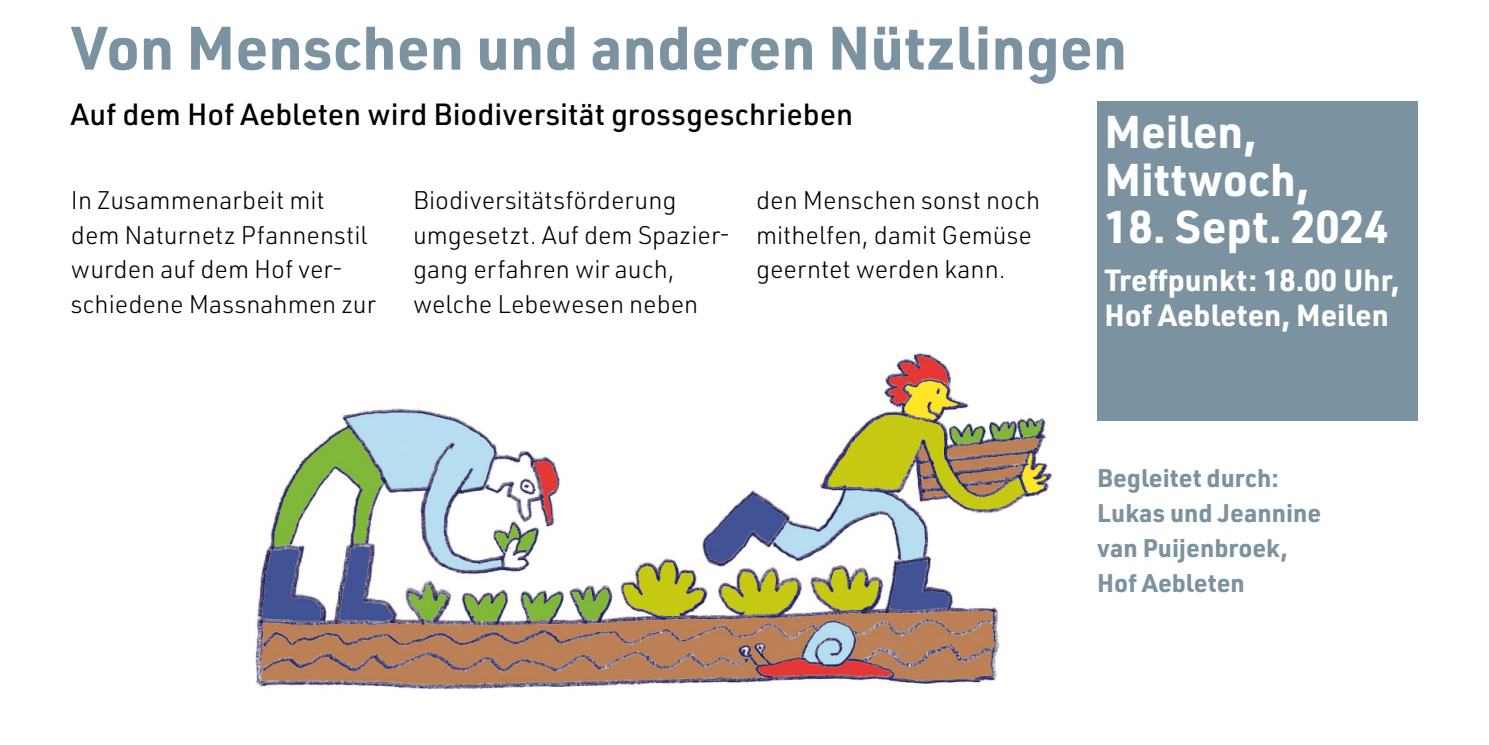
<style>
.page{position:relative;width:1489px;height:745px;background:#fff}
.page>*{position:absolute;margin:0;border:0;box-sizing:border-box;transform-origin:0 0}
.t1{font:700 60px "URWDIN";color:#7b92a1}
.t2{font:700 45px/47.5px "URWDIN";color:#fff}
.t3{font:500 30px "URWDIN";color:#000}
.t4{font:700 30px/35px "URWDIN";color:#fff}
.t5{font:300 25px/34.8px "URWDIN";color:#000}
.t6{font:700 25px/35px "URWDIN";color:#7b92a1}
</style>
<div class="page">
<div style="left:1097px;top:101px;width:320px;height:319px;background:#7b92a1"></div>
<img style="left:255px;top:353px;width:797px;height:337px">
<h1 class="t1" style="left:71px;top:7px;width:1057px">Von Menschen und anderen Nützlingen</h1>
<h2 class="t2" style="left:1104px;top:106px;width:206px">Meilen,<br>Mittwoch,</h2>
<h2 class="t2" style="left:1104px;top:201px;width:286px">18. Sept. 2024</h2>
<p class="t4" style="left:1104px;top:261px;width:297px">Treffpunkt: 18.00 Uhr,<br>Hof Aebleten, Meilen</p>
<p class="t3" style="left:71px;top:94px;width:783px">Auf dem Hof Aebleten wird Biodiversität grossgeschrieben</p>
<p class="t5" style="left:71px;top:182px;width:306px">In Zusammenarbeit mit dem Naturnetz Pfannenstil wurden auf dem Hof ver&shy;schiedene Massnahmen zur</p>
<p class="t5" style="left:413px;top:182px;width:319px">Biodiversitätsförderung umgesetzt. Auf dem Spazier&shy;gang erfahren wir auch, welche Lebewesen neben</p>
<p class="t5" style="left:756px;top:182px;width:285px">den Menschen sonst noch mithelfen, damit Gemüse geerntet werden kann.</p>
<p class="t6" style="left:1097px;top:459px;width:226px">Begleitet durch:<br>Lukas und Jeannine van Puijenbroek,<br>Hof Aebleten</p>
</div>
